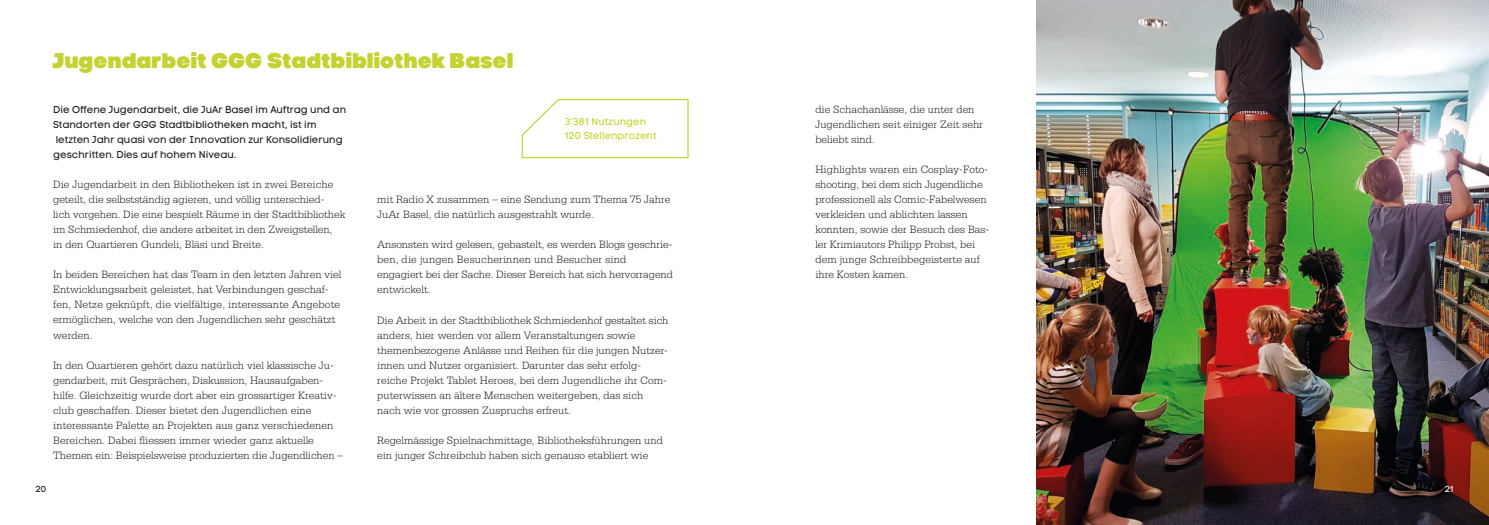
<style>
.page{position:relative;width:1489px;height:525px;background:#fff}
.page>*{position:absolute;margin:0;border:0;box-sizing:border-box;transform-origin:0 0}
.t1{font:21.25px "Code Pro Black LC";letter-spacing:.02em;color:#c3d332}
.t2{font:300 11.25px/15px "Serifa";color:#1d1d1b}
.t3{font:10px/15px "Code Pro LC";color:#1d1d1b}
.t4{font:10px/13.8px "Code Pro LC";color:#c3d332}
.t5{font:8.75px "Code Pro LC";color:#1d1d1b}
.t6{font:8.75px "Code Pro LC";color:#fff}
</style>
<div class="page">
<img style="left:1036px;top:0;width:452px;height:524px">
<svg style="left:521px;top:98px;width:168px;height:61px"></svg>
<h1 class="t1" style="left:53px;top:48px;width:462px">Jugendarbeit GGG Stadtbibliothek Basel</h1>
<p class="t3" style="left:53px;top:102px;width:294px">Die Offene Jugendarbeit, die JuAr Basel im Auftrag und an Standorten der GGG Stadtbibliotheken macht, ist im letzten Jahr quasi von der Innovation zur Konsolidierung geschritten. Dies auf hohem Niveau.</p>
<p class="t2" style="left:53px;top:177px;width:293px">Die Jugendarbeit in den Bibliotheken ist in zwei Bereiche geteilt, die selbstständig agieren, und völlig unterschied-<br>lich vorgehen. Die eine bespielt Räume in der Stadtbibliothek im Schmiedenhof, die andere arbeitet in den Zweigstellen,<br>in den Quartieren Gundeli, Bläsi und Breite.</p>
<p class="t2" style="left:53px;top:267px;width:289px">In beiden Bereichen hat das Team in den letzten Jahren viel Entwicklungsarbeit geleistet, hat Verbindungen geschaf&shy;fen, Netze geknüpft, die vielfältige, interessante Angebote ermöglichen, welche von den Jugendlichen sehr geschätzt werden.</p>
<p class="t2" style="left:53px;top:357px;width:291px">In den Quartieren gehört dazu natürlich viel klassische Ju&shy;gendarbeit, mit Gesprächen, Diskussion, Hausaufgaben&shy;hilfe. Gleichzeitig wurde dort aber ein grossartiger Kreativ&shy;club geschaffen. Dieser bietet den Jugendlichen eine interessante Palette an Projekten aus ganz verschiedenen Bereichen. Dabei fliessen immer wieder ganz aktuelle Themen ein: Beispielsweise produzierten die Jugendlichen –</p>
<p class="t4" style="left:564px;top:115px;width:93px">3‘381 Nutzungen<br>120 Stellenprozent</p>
<p class="t2" style="left:377px;top:192px;width:295px">mit Radio X zusammen – eine Sendung zum Thema 75 Jahre<br>JuAr Basel, die natürlich ausgestrahlt wurde.</p>
<p class="t2" style="left:377px;top:237px;width:297px">Ansonsten wird gelesen, gebastelt, es werden Blogs geschrie&shy;ben, die jungen Besucherinnen und Besucher sind engagiert bei der Sache. Dieser Bereich hat sich hervorragend entwickelt.</p>
<p class="t2" style="left:377px;top:312px;width:293px">Die Arbeit in der Stadtbibliothek Schmiedenhof gestaltet sich anders, hier werden vor allem Veranstaltungen sowie themenbezogene Anlässe und Reihen für die jungen Nutzer&shy;innen und Nutzer organisiert. Darunter das sehr erfolg&shy;reiche Projekt Tablet Heroes, bei dem Jugendliche ihr Com&shy;puterwissen an ältere Menschen weitergeben, das sich nach wie vor grossen Zuspruchs erfreut.</p>
<p class="t2" style="left:377px;top:432px;width:287px">Regelmässige Spielnachmittage, Bibliotheksführungen und ein junger Schreibclub haben sich genauso etabliert wie</p>
<p class="t2" style="left:815px;top:102px;width:169px">die Schachanlässe, die unter den<br>Jugendlichen seit einiger Zeit sehr beliebt sind.</p>
<p class="t2" style="left:815px;top:162px;width:175px">Highlights waren ein Cosplay-Foto&shy;shooting, bei dem sich Jugendliche professionell als Comic-Fabelwesen verkleiden und ablichten lassen konnten, sowie der Besuch des Bas&shy;ler Krimiautors Philipp Probst, bei dem junge Schreibbegeisterte auf ihre Kosten kamen.</p>
<p class="t5" style="left:35px;top:483px;width:13px">20</p>
<p class="t6" style="left:1444px;top:483px;width:10px">21</p>
</div>
